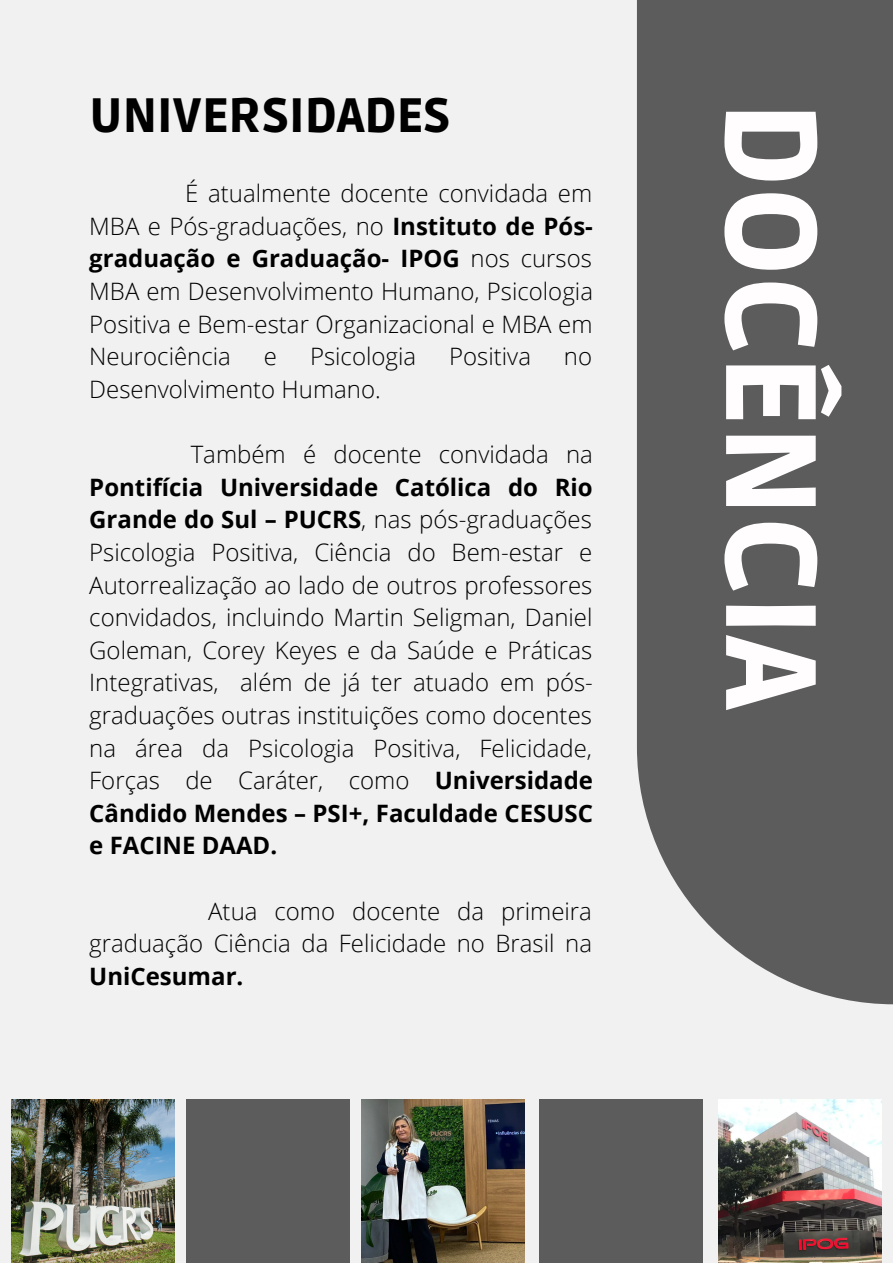
<style>
.page{position:relative;width:893px;height:1264px;background:#fff}
.page>*{position:absolute;margin:0;border:0;box-sizing:border-box;transform-origin:0 0}
.t1{font:900 127.35px "Ruda";color:#fffdfd}
.t2{font:900 48px "Ruda";color:#000}
.t3{font:300 24px/32.5px "Open Sans";color:#000;text-align:justify}
.t4{font:700 24px "Open Sans";color:#000}
.s1{font-weight:700}
</style>
<div class="page">
<div style="left:0;top:0;width:892px;height:1262px;background:#f1f1f1"></div>
<div style="left:637px;top:0;width:255px;height:1004px;background:#5c5c5c"></div>
<img style="left:11px;top:1099px;width:163px;height:163px">
<div style="left:186px;top:1099px;width:163px;height:163px;background:#5c5c5c"></div>
<img style="left:361px;top:1099px;width:163px;height:163px">
<div style="left:539px;top:1099px;width:163px;height:163px;background:#5c5c5c"></div>
<img style="left:718px;top:1099px;width:163px;height:163px">
<h2 class="t2" style="left:89px;top:88px;width:363px">UNIVERSIDADES</h2>
<p class="t3" style="left:89px;top:176px;width:505px;text-indent:96px">É atualmente docente convidada em MBA e Pós-graduações, no <span class="s1">Instituto de Pós&shy;graduação e Graduação- IPOG</span> nos cursos MBA em Desenvolvimento Humano, Psicologia Positiva e Bem-estar Organizacional e MBA em Neurociência</p>
<p class="t3" style="left:264px;top:339px;width:15px">e</p>
<p class="t3" style="left:310px;top:339px;width:108px">Psicologia</p>
<p class="t3" style="left:449px;top:339px;width:83px">Positiva</p>
<p class="t3" style="left:564px;top:339px;width:30px">no</p>
<p class="t3" style="left:89px;top:372px;width:293px">Desenvolvimento Humano.</p>
<p class="t3" style="left:191px;top:437px;width:403px">Também é docente convidada na</p>
<p class="t3" style="left:89px;top:470px;width:505px"><span class="s1">Pontifícia Universidade Católica do Rio Grande do Sul – PUCRS</span>, nas pós-graduações Psicologia Positiva, Ciência do Bem-estar e Autorrealização ao lado de outros professores convidados, incluindo Martin Seligman, Daniel Goleman, Corey Keyes e da Saúde e Práticas Integrativas, além de já ter atuado em pós&shy;graduações outras instituições como docentes na área da Psicologia Positiva, Felicidade, Forças de Caráter, como <span class="s1">Universidade Cândido Mendes – PSI+, Faculdade CESUSC e FACINE DAAD.</span></p>
<p class="t3" style="left:89px;top:894px;width:504px;text-align:right">Atua como docente da primeira graduação Ciência da Felicidade no Brasil na</p>
<p class="t4" style="left:89px;top:959px;width:156px">UniCesumar.</p>
<h1 class="t1" style="left:843px;top:101px;width:611px;rotate:90deg">DOCÊNCIA</h1>
</div>
